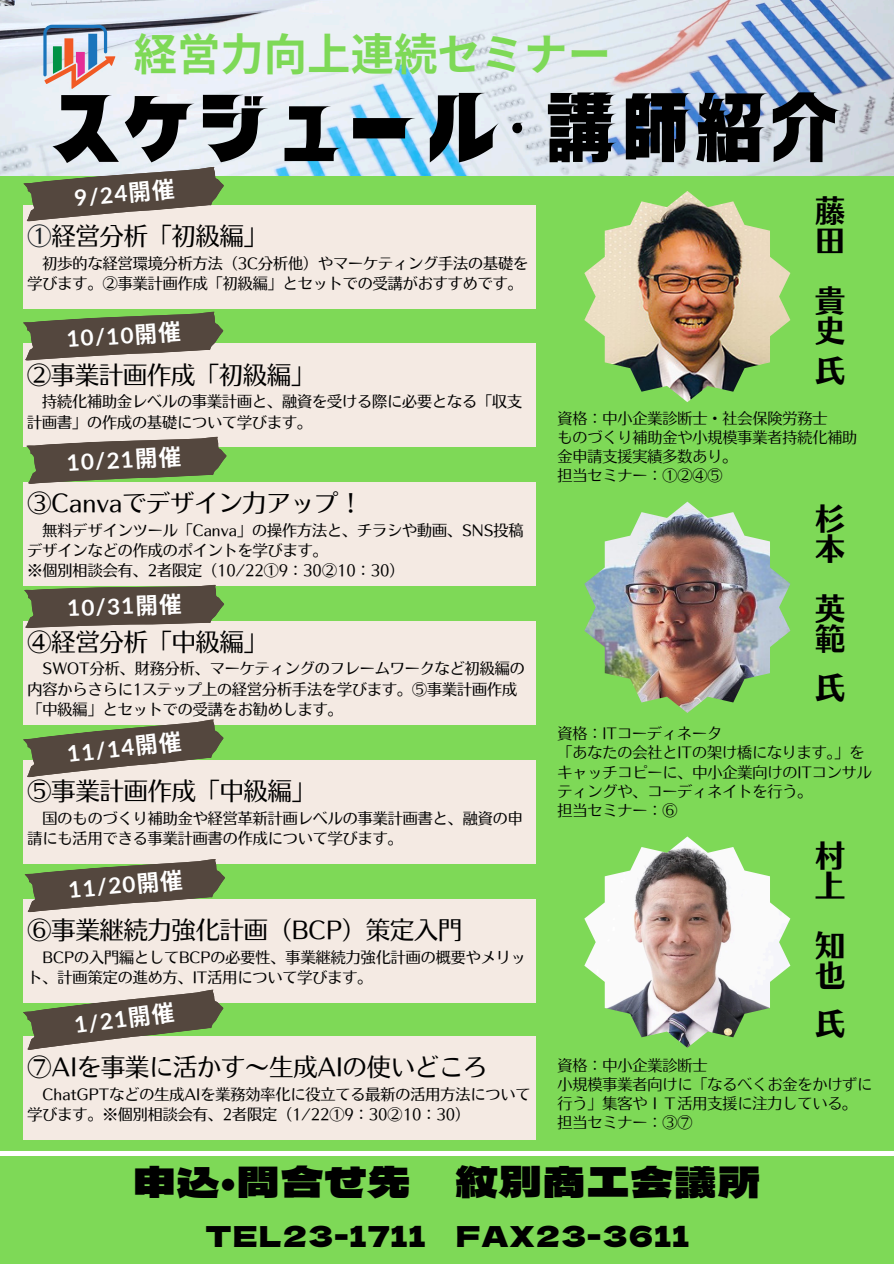
<style>
.page{position:relative;width:894px;height:1264px;background:#fff}
.page>*{position:absolute;margin:0;border:0;box-sizing:border-box;transform-origin:0 0}
.t1{font:74.85px "CHI Speedy Right full 211128";color:#000}
.t2{font:700 43.35px "Noto Sans CJ Ksc";color:#7ed957}
.t3{font:42px "Dela Gothic One";letter-spacing:.04em;color:#000}
.t4{font:30px/30.2px "Nud Motoya Aporo Std W6";color:#000}
.t5{font:28.5px "Dela Gothic One";letter-spacing:.04em;color:#000}
.t6{font:24px "Nud Motoya Aporo Std W3";color:#000}
.t7{font:700 22.5px "Lato";color:#fff}
.t8{font:15px/20.2px "Nud Motoya Aporo Std W3";color:#000}
.t9{font:15px/19.2px "Nud Motoya Aporo Std W2 b";color:#000}
.s1{font-family:"Noto Sans CJ Ksc"}
.s2{color:#171f25}
</style>
<div class="page">
<div style="left:0;top:0;width:893px;height:1263px;background:#7ed957"></div>
<img style="left:584px;top:191px;width:206px;height:211px">
<img style="left:0;top:0;width:893px;height:176px">
<svg style="left:43px;top:25px;width:72px;height:64px;background:#b0aab3"></svg>
<div style="left:0;top:1150px;width:893px;height:5px;background:#fff"></div>
<div style="left:23px;top:205px;width:513px;height:103px;background:#f4eae3"></div>
<div style="left:23px;top:343px;width:512px;height:104px;background:#f4eae3"></div>
<div style="left:23px;top:482px;width:513px;height:104px;background:#f4eae3"></div>
<div style="left:23px;top:620px;width:513px;height:104px;background:#f4eae3"></div>
<div style="left:23px;top:760px;width:513px;height:104px;background:#f4eae3"></div>
<div style="left:23px;top:898px;width:513px;height:104px;background:#f4eae3"></div>
<div style="left:23px;top:1036px;width:513px;height:103px;background:#f4eae3"></div>
<img style="left:584px;top:836px;width:206px;height:211px">
<img style="left:584px;top:501px;width:206px;height:212px">
<svg style="left:23px;top:989px;width:203px;height:61px"></svg>
<svg style="left:24px;top:859px;width:203px;height:53px"></svg>
<svg style="left:23px;top:719px;width:203px;height:58px"></svg>
<svg style="left:23px;top:584px;width:202px;height:44px"></svg>
<svg style="left:26px;top:436px;width:201px;height:48px"></svg>
<svg style="left:23px;top:311px;width:201px;height:50px"></svg>
<svg style="left:22px;top:165px;width:204px;height:57px"></svg>
<p class="t2" style="left:134px;top:20px;width:479px">経営力向上連続セミナー</p>
<h2 class="t1" style="left:48px;top:90px;width:795px">スケジュール・講師紹介</h2>
<p class="t7" style="left:73px;top:184px;width:102px;rotate:-5deg">9/24<span class="s1">開催</span></p>
<h6 class="t6" style="left:28px;top:224px;width:241px"><span class="s2">①</span>経営分析「初級編」</h6>
<h6 class="t8" style="left:28px;top:253px;width:502px;text-indent:15px">初歩的な経営環境分析方法（3C分析他）やマーケティング手法の基礎を学びます。②事業計画作成「初級編」とセットでの受講がおすすめです。</h6>
<h5 class="t7" style="left:65px;top:325px;width:116px;rotate:-4deg">10/10<span class="s1">開催</span></h5>
<p class="t6" style="left:27px;top:362px;width:289px">②事業計画作成「初級編」</p>
<p class="t8" style="left:27px;top:391px;width:496px;text-indent:15px">持続化補助金レベルの事業計画と、融資を受ける際に必要となる「収支計画書」の作成の基礎について学びます。</p>
<p class="t7" style="left:66px;top:448px;width:116px;rotate:-3deg">10/21<span class="s1">開催</span></p>
<h5 class="t6" style="left:28px;top:491px;width:336px">③Canvaでデザイン力アップ！</h5>
<h6 class="t8" style="left:28px;top:520px;width:497px;text-indent:15px">無料デザインツール「Canva」の操作方法と、チラシや動画、SNS投稿デザインなどの作成のポイントを学びます。</h6>
<p class="t8" style="left:28px;top:560px;width:378px">※個別相談会有、2者限定（10/22①9：30②10：30）</p>
<h6 class="t7" style="left:67px;top:594px;width:116px;rotate:-2deg">10/31<span class="s1">開催</span></h6>
<p class="t6" style="left:28px;top:629px;width:241px">④経営分析「中級編」</p>
<p class="t8" style="left:28px;top:658px;width:498px;text-indent:15px">SWOT分析、財務分析、マーケティングのフレームワークなど初級編の内容からさらに1ステップ上の経営分析手法を学びます。⑤事業計画作成「中級編」とセットでの受講をお勧めします。</p>
<h5 class="t7" style="left:66px;top:740px;width:116px;rotate:-7deg">11/14<span class="s1">開催</span></h5>
<p class="t6" style="left:28px;top:779px;width:289px">⑤事業計画作成「中級編」</p>
<p class="t8" style="left:28px;top:808px;width:496px;text-indent:15px">国のものづくり補助金や経営革新計画レベルの事業計画書と、融資の申請にも活用できる事業計画書の作成について学びます。</p>
<p class="t7" style="left:67px;top:875px;width:116px;rotate:-5deg">11/20<span class="s1">開催</span></p>
<p class="t6" style="left:28px;top:917px;width:432px">⑥事業継続力強化計画（BCP）策定入門</p>
<p class="t8" style="left:28px;top:946px;width:499px;text-indent:15px">BCPの入門編としてBCPの必要性、事業継続力強化計画の概要やメリット、計画策定の進め方、IT活用について学びます。</p>
<h6 class="t7" style="left:73px;top:1011px;width:102px;rotate:-7deg">1/21<span class="s1">開催</span></h6>
<h5 class="t6" style="left:28px;top:1055px;width:461px">⑦AIを事業に活かす～生成AIの使いどころ</h5>
<p class="t8" style="left:28px;top:1084px;width:504px;text-indent:15px">ChatGPTなどの生成AIを業務効率化に役立てる最新の活用方法について学びます。※個別相談会有、2者限定（1/22①9：30②10：30）</p>
<p class="t4" style="left:814px;top:195px;width:31px">藤田</p>
<p class="t4" style="left:814px;top:285px;width:31px">貴史</p>
<p class="t4" style="left:814px;top:355px;width:30px">氏</p>
<h1 class="t9" style="left:557px;top:408px;width:271px">資格：中小企業診断士・社会保険労務士</h1>
<p class="t9" style="left:557px;top:427px;width:301px">ものづくり補助金や小規模事業者持続化補助金申請支援実績多数あり。</p>
<h5 class="t9" style="left:557px;top:465px;width:166px">担当セミナー：①②④⑤</h5>
<h6 class="t4" style="left:814px;top:504px;width:31px">杉本</h6>
<h6 class="t4" style="left:814px;top:593px;width:31px">英範</h6>
<h4 class="t4" style="left:814px;top:672px;width:30px">氏</h4>
<h5 class="t9" style="left:557px;top:724px;width:316px">資格：ITコーディネータ<br>「あなたの会社とITの架け橋になります。」をキャッチコピーに、中小企業向けのITコンサルティングや、コーディネイトを行う。<br>担当セミナー：⑥</h5>
<p class="t4" style="left:814px;top:840px;width:31px">村上</p>
<p class="t4" style="left:814px;top:930px;width:31px">知也</p>
<h6 class="t4" style="left:814px;top:1008px;width:30px">氏</h6>
<h6 class="t9" style="left:557px;top:1055px;width:316px">資格：中小企業診断士<br>小規模事業者向けに「なるべくお金をかけずに行う」集客やＩＴ活用支援に注力している。担当セミナー：③⑦</h6>
<h4 class="t3" style="left:133px;top:1149px;width:628px">申込・問合せ先 紋別商工会議所</h4>
<h4 class="t5" style="left:205px;top:1214px;width:485px">TEL23-1711 FAX23-3611</h4>
</div>
